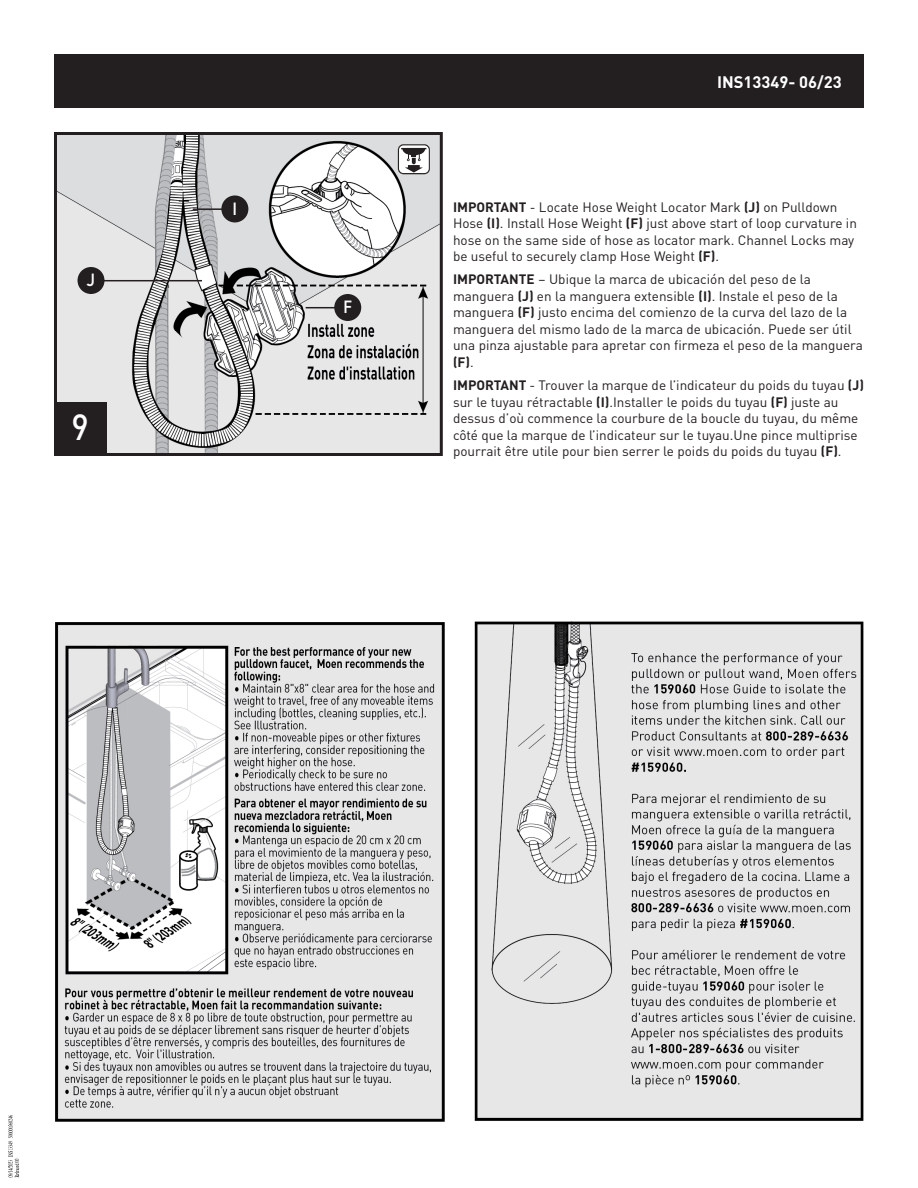
<style>
.page{position:relative;width:918px;height:1188px;background:#fff}
.page>*{position:absolute;margin:0;border:0;box-sizing:border-box;transform-origin:0 0}
.Callout_Circles{font:500 36px "DIN Pro";color:#fff;scale:.9 1}
.Callout_Circles-2{font:600 18px "DIN2014";color:#fff;scale:.9 1}
.t1{font:700 16.5px "DIN Pro";color:#fff}
.Description_Content{font:13.5px/16.5px "DIN Pro";color:#231f20}
.s1{font-weight:700}
</style>
<div class="page">
<div style="left:54px;top:54px;width:810px;height:54px;background:#231f20"></div>
<svg style="left:54px;top:132px;width:389px;height:324px;background:#cbcbcc"></svg>
<svg style="left:398px;top:144px;width:32px;height:30px"></svg>
<div style="left:221px;top:195px;width:27px;height:27px;background:#231f20;border-radius:50%"></div>
<hr style="left:193px;top:208px;width:31px;height:2px;background:#231f20">
<div style="left:334px;top:294px;width:27px;height:27px;background:#231f20;border-radius:50%"></div>
<hr style="left:306px;top:307px;width:31px;height:1px;background:#231f20">
<div style="left:78px;top:267px;width:27px;height:27px;background:#231f20;border-radius:50%"></div>
<hr style="left:103px;top:280px;width:99px;height:1px;background:#231f20">
<img style="left:474px;top:621px;width:390px;height:500px">
<img style="left:55px;top:623px;width:389px;height:499px">
<div style="left:54px;top:402px;width:52px;height:54px;background:#231f20"></div>
<svg style="left:8px;top:1115px;width:11px;height:62px"></svg>
<p class="Callout_Circles-2" style="left:87px;top:268px;width:11px">J</p>
<p class="Callout_Circles" style="left:71px;top:398px;width:21px">9</p>
<p class="Callout_Circles-2" style="left:233px;top:197px;width:7px">I</p>
<p class="Callout_Circles-2" style="left:344px;top:295px;width:11px">F</p>
<p class="t1" style="left:717px;top:69px;width:126px">INS13349- 06/23</p>
<p class="Description_Content" style="left:453px;top:198px;width:405px"><span class="s1">IMPORTANT</span> - Locate Hose Weight Locator Mark <span class="s1">(J)</span> on Pulldown Hose <span class="s1">(I)</span>. Install Hose Weight <span class="s1">(F)</span> just above start of loop curvature in hose on the same side of hose as locator mark. Channel Locks may be useful to securely clamp Hose Weight <span class="s1">(F)</span>.</p>
<p class="Description_Content" style="left:453px;top:270px;width:411px"><span class="s1">IMPORTANTE</span> – Ubique la marca de ubicación del peso de la manguera <span class="s1">(J)</span> en la manguera extensible <span class="s1">(I)</span>. Instale el peso de la manguera <span class="s1">(F)</span> justo encima del comienzo de la curva del lazo de la manguera del mismo lado de la marca de ubicación. Puede ser útil una pinza ajustable para apretar con firmeza el peso de la manguera <span class="s1">(F)</span>.</p>
<p class="Description_Content" style="left:453px;top:376px;width:412px"><span class="s1">IMPORTANT</span> - Trouver la marque de l’indicateur du poids du tuyau <span class="s1">(J) </span>sur le tuyau rétractable <span class="s1">(I)</span>.Installer le poids du tuyau <span class="s1">(F)</span> juste au dessus d’où commence la courbure de la boucle du tuyau, du même côté que la marque de l’indicateur sur le tuyau.Une pince multiprise pourrait être utile pour bien serrer le poids du poids du tuyau <span class="s1">(F)</span>.</p>
</div>
